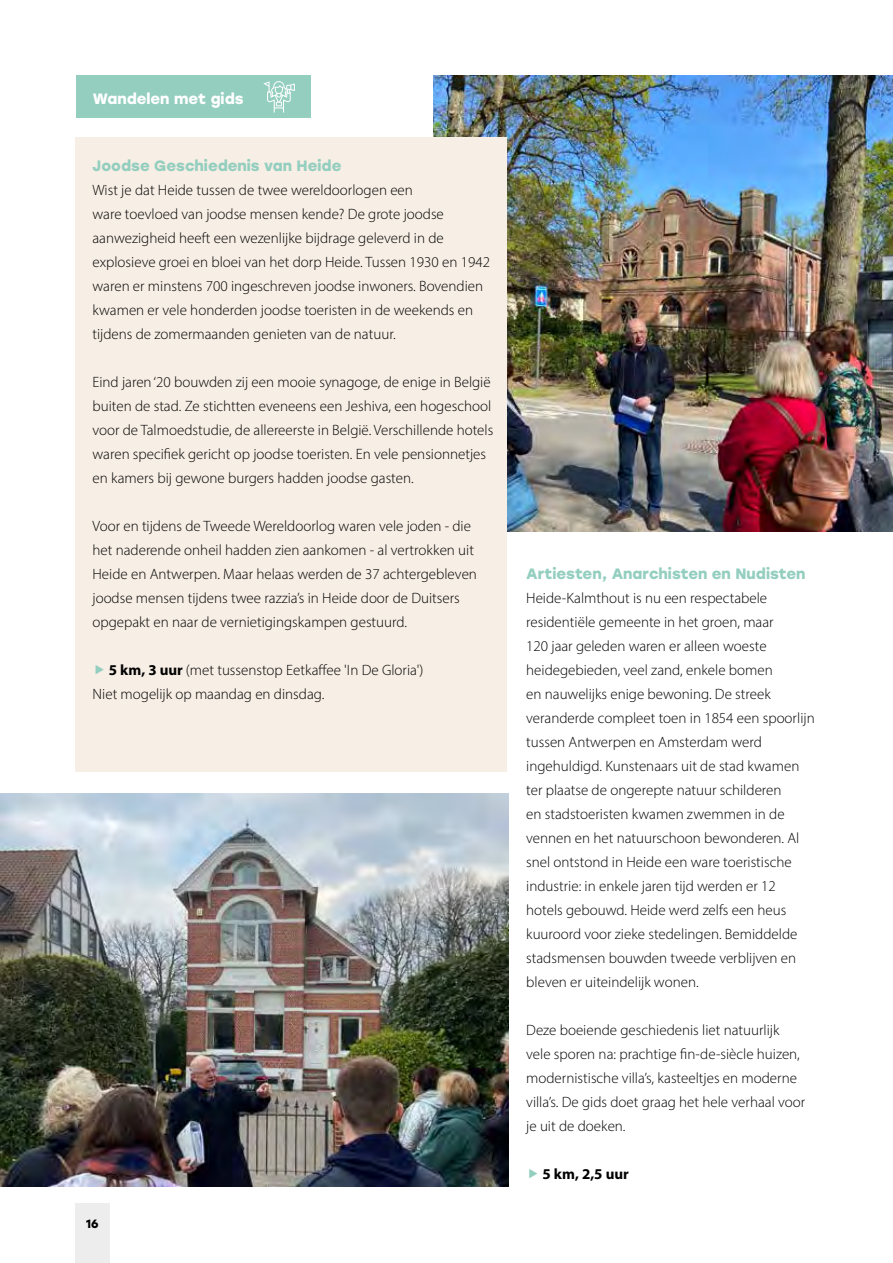
<style>
.page{position:relative;width:893px;height:1263px;background:#fff}
.page>*{position:absolute;margin:0;border:0;box-sizing:border-box;transform-origin:0 0}
.t1{font:300 15px/24px "Myriad Pro";color:#000}
.t2{font:700 15px "Stolzl";color:#93cebf}
.t3{font:700 15px "Stolzl";color:#fff}
.t4{font:700 15px "Myriad Pro";color:#000}
.t5{font:700 12px "Stolzl";color:#000}
.s1{font-weight:700}
</style>
<div class="page">
<div style="left:77px;top:75px;width:234px;height:43px;background:#93cebf"></div>
<img style="left:0;top:793px;width:509px;height:393px">
<svg style="left:263px;top:81px;width:32px;height:32px"></svg>
<img style="left:434px;top:75px;width:459px;height:457px">
<div style="left:75px;top:1203px;width:35px;height:60px;background:#ededed"></div>
<div style="left:75px;top:137px;width:432px;height:634px;background:#f7eee5"></div>
<p class="t3" style="left:93px;top:88px;width:152px">Wandelen met gids</p>
<p class="t2" style="left:92px;top:155px;width:250px">Joodse Geschiedenis van Heide</p>
<p class="t1" style="left:92px;top:178px;width:399px">Wist je dat Heide tussen de twee wereldoorlogen een<br>ware toevloed van joodse mensen kende? De grote joodse aanwezigheid heeft een wezenlijke bijdrage geleverd in de explosieve groei en bloei van het dorp Heide. Tussen 1930 en 1942 waren er minstens 700 ingeschreven joodse inwoners. Bovendien kwamen er vele honderden joodse toeristen in de weekends en tijdens de zomermaanden genieten van de natuur.</p>
<p class="t1" style="left:92px;top:370px;width:402px">Eind jaren ‘20 bouwden zij een mooie synagoge, de enige in België buiten de stad. Ze stichtten eveneens een Jeshiva, een hogeschool voor de Talmoedstudie, de allereerste in België. Verschillende hotels waren specifiek gericht op joodse toeristen. En vele pensionnetjes en kamers bij gewone burgers hadden joodse gasten.</p>
<p class="t1" style="left:92px;top:514px;width:386px">Voor en tijdens de Tweede Wereldoorlog waren vele joden - die het naderende onheil hadden zien aankomen - al vertrokken uit Heide en Antwerpen. Maar helaas werden de 37 achtergebleven joodse mensen tijdens twee razzia’s in Heide door de Duitsers opgepakt en naar de vernietigingskampen gestuurd.</p>
<p class="t1" style="left:92px;top:658px;width:333px;text-indent:16px"><span class="s1">5 km, 3 uur</span> (met tussenstop Eetkaffee 'In De Gloria')<br>Niet mogelijk op maandag en dinsdag.</p>
<p class="t5" style="left:86px;top:1215px;width:14px">16</p>
<p class="t2" style="left:526px;top:563px;width:281px">Artiesten, Anarchisten en Nudisten</p>
<p class="t1" style="left:526px;top:586px;width:290px">Heide-Kalmthout is nu een respectabele residentiële gemeente in het groen, maar<br>120 jaar geleden waren er alleen woeste heidegebieden, veel zand, enkele bomen<br>en nauwelijks enige bewoning. De streek veranderde compleet toen in 1854 een spoorlijn tussen Antwerpen en Amsterdam werd ingehuldigd. Kunstenaars uit de stad kwamen ter plaatse de ongerepte natuur schilderen<br>en stadstoeristen kwamen zwemmen in de vennen en het natuurschoon bewonderen. Al snel ontstond in Heide een ware toeristische industrie: in enkele jaren tijd werden er 12 hotels gebouwd. Heide werd zelfs een heus kuuroord voor zieke stedelingen. Bemiddelde stadsmensen bouwden tweede verblijven en bleven er uiteindelijk wonen.</p>
<p class="t1" style="left:526px;top:1018px;width:280px">Deze boeiende geschiedenis liet natuurlijk vele sporen na: prachtige fin-de-siècle huizen, modernistische villa’s, kasteeltjes en moderne villa’s. De gids doet graag het hele verhaal voor je uit de doeken.</p>
<p class="t4" style="left:543px;top:1164px;width:88px">5 km, 2,5 uur</p>
</div>
